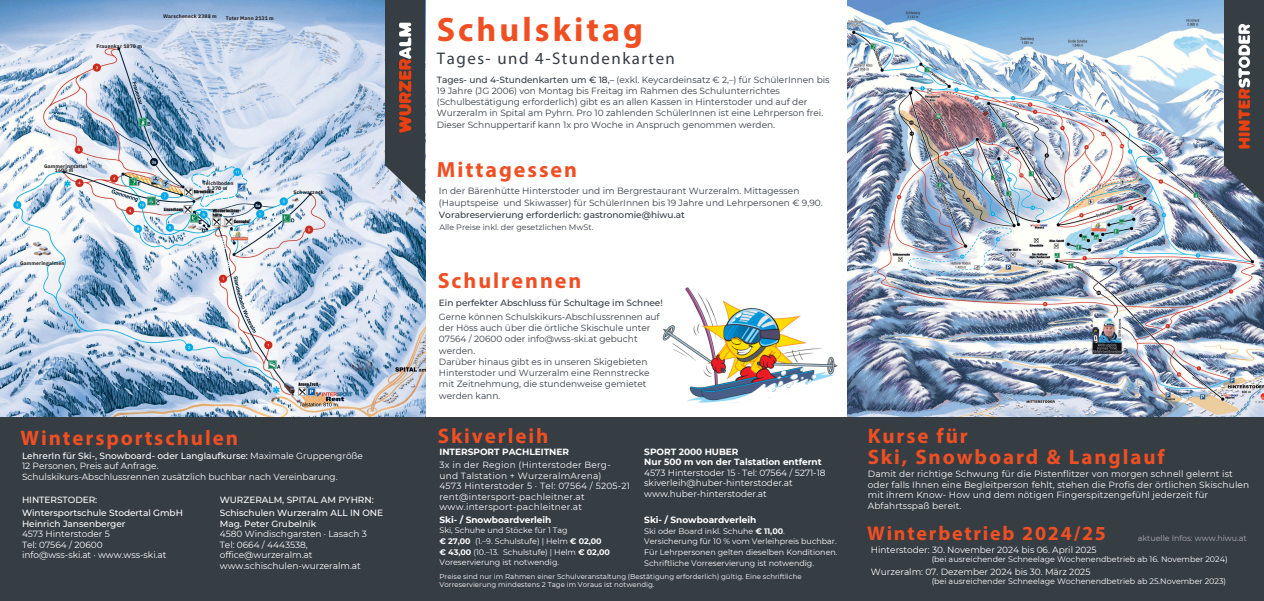
<style>
.page{position:relative;width:1264px;height:601px;background:#fff}
.page>*{position:absolute;margin:0;border:0;box-sizing:border-box;transform-origin:0 0}
.t1{font:700 34px "Myriad Pro";letter-spacing:.09em;color:#f04f23}
.t2{font:700 22px "Myriad Pro";letter-spacing:.09em;color:#f04f23}
.t3{font:700 21px/21px "Myriad Pro";letter-spacing:.09em;color:#f04f23}
.t4{font:700 20px "Myriad Pro";letter-spacing:.09em;color:#f04f23}
.t5{font:16.9px "Myriad Pro";letter-spacing:.09em;color:#333b45}
.t6{font:9px/11.2px "Montserrat";color:#333b45}
.t7{font:9px/10.5px "Montserrat";letter-spacing:-.005em;color:#fff}
.t8{font:9px/10.5px "Montserrat";letter-spacing:.015em;color:#fff}
.t9{font:9px/10.5px "Montserrat";letter-spacing:.025em;color:#fff}
.t10{font:500 9px/12.8px "Montserrat";letter-spacing:-.005em;color:#fff}
.t11{font:500 9px "Montserrat";letter-spacing:-.005em;color:#333b45}
.t12{font:700 9px "Montserrat";letter-spacing:-.005em;color:#fff}
.t13{font:8px/10.7px "Montserrat";letter-spacing:-.005em;color:#fff}
.t14{font:8px "Montserrat";letter-spacing:-.005em;color:#333b45}
.t15{font:8px "Montserrat";letter-spacing:-.005em;color:#acabb0}
.t16{font:7px/7.6px "Montserrat";color:#fff}
.t17{font:700 5.1px/4.5px "IBM Plex Sans";letter-spacing:.02em;color:#231f20}
.s1{font-weight:500}
.s2{font-weight:700}
</style>
<div class="page">
<img style="left:425px;top:0;width:1px;height:206px">
<img style="left:0;top:0;width:425px;height:417px">
<img style="left:848px;top:0;width:416px;height:417px">
<img style="left:662px;top:287px;width:176px;height:116px">
<div style="left:385px;top:0;width:40px;height:166px;background:#363d43"></div>
<svg style="left:385px;top:23px;width:40px;height:181px"></svg>
<div style="left:1224px;top:0;width:40px;height:166px;background:#363d43"></div>
<svg style="left:1224px;top:24px;width:40px;height:180px"></svg>
<div style="left:0;top:417px;width:1264px;height:184px;background:#363d43"></div>
<h1 class="t17" style="left:96px;top:44px;width:47px">Frauenkar 1870 m</h1>
<h3 class="t17" style="left:163px;top:13px;width:55px">Warscheneck 2388 m</h3>
<h2 class="t17" style="left:226px;top:16px;width:50px">Toter Mann 2131 m</h2>
<p class="t17" style="left:55px;top:163px;width:34px;text-indent:-11px">Gammeringsattel<br>1605 m</p>
<p class="t17" style="left:20px;top:261px;width:46px">Gammeringalmen</p>
<h6 class="t17" style="left:203px;top:181px;width:32px;text-align:center">Teichlboden<br>1.370 m</h6>
<h6 class="t17" style="left:293px;top:190px;width:32px">Schwarzeck</h6>
<p class="t1" style="left:437px;top:15px;width:208px">Schulskitag</p>
<h6 class="t5" style="left:437px;top:52px;width:239px">Tages- und 4-Stundenkarten</h6>
<h2 class="t6" style="left:437px;top:74px;width:394px"><span class="s1">Tages- und 4-Stundenkarten um € 18,–</span> (exkl. Keycardeinsatz € 2,–) für SchülerInnen bis 19 Jahre (JG 2006) von Montag bis Freitag im Rahmen des Schulunterrichtes (Schulbestätigung erforderlich) gibt es an allen Kassen in Hinterstoder und auf der Wurzeralm in Spital am Pyhrn. Pro 10 zahlenden SchülerInnen ist eine Lehrperson frei.<br>Dieser Schnuppertarif kann 1x pro Woche in Anspruch genommen werden.</h2>
<p class="t2" style="left:437px;top:160px;width:142px">Mittagessen</p>
<h6 class="t6" style="left:439px;top:185px;width:385px">In der Bärenhütte Hinterstoder und im Bergrestaurant Wurzeralm. Mittagessen (Hauptspeise und Skiwasser) für SchülerInnen bis 19 Jahre und Lehrpersonen € 9,90.</h6>
<h6 class="t11" style="left:439px;top:209px;width:247px">Vorabreservierung erforderlich: gastronomie@hiwu.at</h6>
<h2 class="t14" style="left:439px;top:222px;width:155px">Alle Preise inkl. der gesetzlichen MwSt.</h2>
<p class="t2" style="left:438px;top:271px;width:145px">Schulrennen</p>
<h2 class="t11" style="left:439px;top:297px;width:225px">Ein perfekter Abschluss für Schultage im Schnee!</h2>
<p class="t6" style="left:439px;top:311px;width:222px">Gerne können Schulskikurs-Abschlussrennen auf der Höss auch über die örtliche Skischule unter 07564 / 20600 oder info@wss-ski.at gebucht werden.<br>Darüber hinaus gibt es in unseren Skigebieten Hinterstoder und Wurzeralm eine Rennstrecke mit Zeitnehmung, die stundenweise gemietet werden kann.</p>
<p class="t3" style="left:21px;top:429px;width:219px">Wintersportschulen</p>
<p class="t3" style="left:438px;top:427px;width:112px">Skiverleih</p>
<h2 class="t12" style="left:439px;top:446px;width:131px">INTERSPORT PACHLEITNER</h2>
<p class="t9" style="left:439px;top:460px;width:192px">3x in der Region (Hinterstoder Berg&shy;und Talstation + WurzeralmArena)<br>4573 Hinterstoder 5 · Tel: 07564 / 5205-21 rent@intersport-pachleitner.at www.intersport-pachleitner.at</p>
<h6 class="t12" style="left:439px;top:514px;width:114px">Ski- / Snowboardverleih</h6>
<h5 class="t7" style="left:22px;top:450px;width:342px"><span class="s1">LehrerIn für Ski-, Snowboard- oder Langlaufkurse:</span> Maximale Gruppengröße<br>12 Personen, Preis auf Anfrage.<br>Schulskikurs-Abschlussrennen zusätzlich buchbar nach Vereinbarung.</h5>
<p class="t10" style="left:220px;top:494px;width:165px">WURZERALM, SPITAL AM PYHRN:<br>Schischulen Wurzeralm ALL IN ONE</p>
<p class="t7" style="left:220px;top:518px;width:149px"><span class="s1">Mag. Peter Grubelnik<br></span>4580 Windischgarsten · Lasach 3<br>Tel: 0664 / 4443538, office@wurzeralm.at www.schischulen-wurzeralm.at</p>
<h6 class="t10" style="left:22px;top:494px;width:162px">HINTERSTODER:<br>Wintersportschule Stodertal GmbH</h6>
<h6 class="t7" style="left:22px;top:518px;width:146px"><span class="s1">Heinrich Jansenberger<br></span>4573 Hinterstoder 5<br>Tel: 07564 / 20600 info@wss-ski.at · www.wss-ski.at</h6>
<p class="t13" style="left:439px;top:525px;width:130px">Ski, Schuhe und Stöcke für 1 Tag</p>
<h4 class="t13" style="left:439px;top:535px;width:164px"><span class="s2">€ 27,00</span> (1.–9. Schulstufe) | Helm <span class="s2">€ 02,00</span></h4>
<h6 class="t13" style="left:439px;top:546px;width:172px"><span class="s2">€ 43,00</span> (10.–13. Schulstufe) | Helm <span class="s2">€ 02,00</span></h6>
<h6 class="t13" style="left:439px;top:557px;width:121px">Voreservierung ist notwendig.</h6>
<h6 class="t7" style="left:644px;top:446px;width:183px"><span class="s2">SPORT 2000 HUBER<br>Nur 500 m von der Talstation entfernt<br></span>4573 Hinterstoder 15 · Tel: 07564 / 5271-18 skiverleih@huber-hinterstoder.at www.huber-hinterstoder.at</h6>
<h5 class="t12" style="left:644px;top:514px;width:114px">Ski- / Snowboardverleih</h5>
<p class="t13" style="left:644px;top:525px;width:195px">Ski oder Board inkl. Schuhe <span class="s2">€ 11,00</span>.<br>Versicherung für 10 % vom Verleihpreis buchbar.<br>Für Lehrpersonen gelten dieselben Konditionen.<br>Schriftliche Vorreservierung ist notwendig.</p>
<p class="t16" style="left:440px;top:573px;width:364px">Preise sind nur im Rahmen einer Schulveranstaltung (Bestätigung erforderlich) gültig. Eine schriftliche<br>Vorreservierung mindestens 2 Tage im Voraus ist notwendig.</p>
<p class="t3" style="left:868px;top:427px;width:298px">Kurse für<br>Ski, Snowboard &amp; Langlauf</p>
<p class="t8" style="left:868px;top:468px;width:383px">Damit der richtige Schwung für die Pistenflitzer von morgen schnell gelernt ist oder falls Ihnen eine Begleitperson fehlt, stehen die Profis der örtlichen Skischulen mit ihrem Know- How und dem nötigen Fingerspitzengefühl jederzeit für Abfahrtsspaß bereit.</p>
<p class="t4" style="left:867px;top:524px;width:240px">Winterbetrieb 2024/25</p>
<p class="t15" style="left:1138px;top:533px;width:110px">aktuelle Infos: www.hiwu.at</p>
<p class="t13" style="left:931px;top:554px;width:297px">(bei ausreichender Schneelage Wochenendbetrieb ab 16. November 2024)</p>
<h6 class="t13" style="left:931px;top:576px;width:296px">(bei ausreichender Schneelage Wochenendbetrieb ab 25.November 2023)</h6>
<h2 class="t7" style="left:871px;top:544px;width:227px">Hinterstoder: 30. November 2024 bis 06. April 2025</h2>
<p class="t7" style="left:871px;top:566px;width:221px">Wurzeralm: 07. Dezember 2024 bis 30. März 2025</p>
</div>
